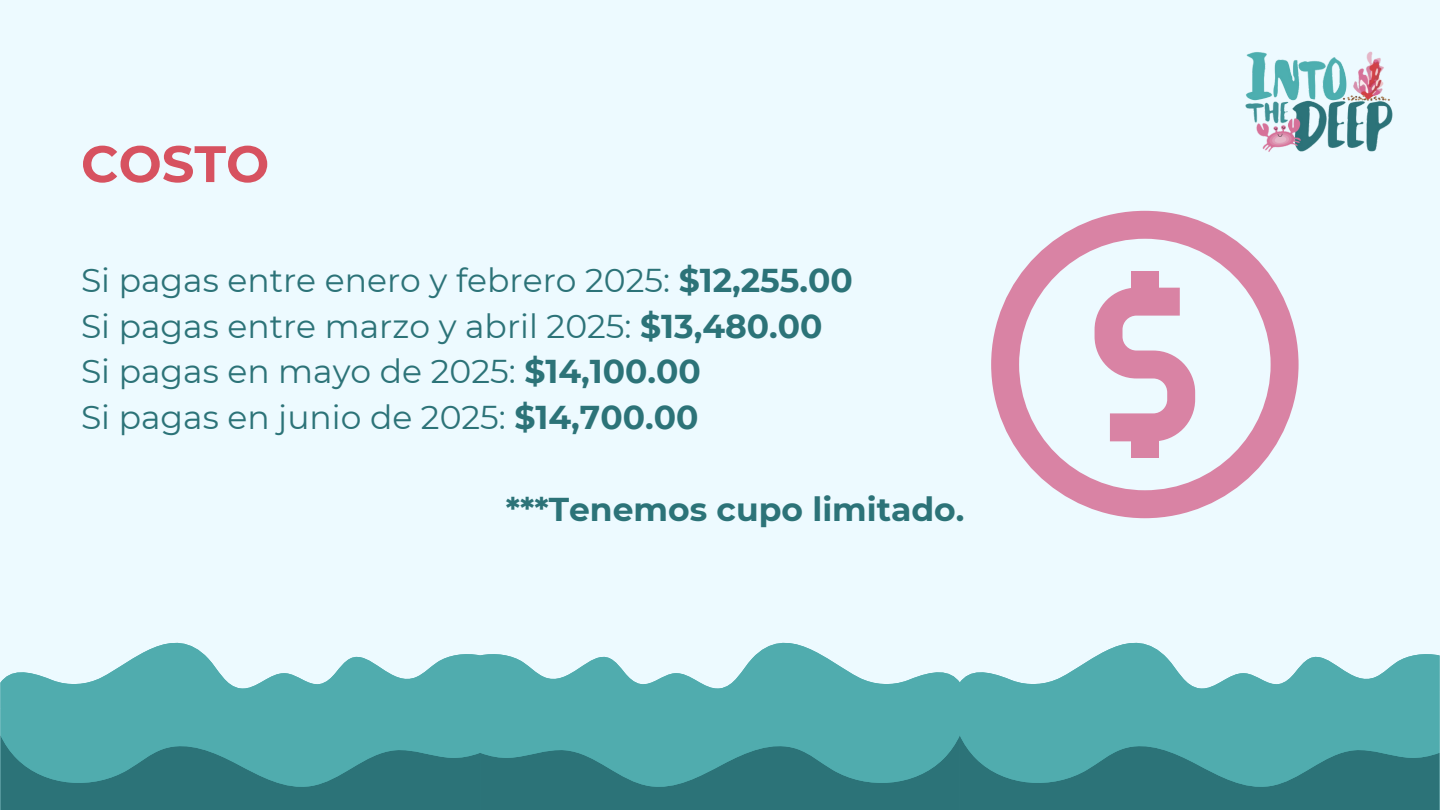
<style>
.page{position:relative;width:1440px;height:810px;background:#edfaff}
.page>*{position:absolute;margin:0;border:0;box-sizing:border-box;transform-origin:0 0}
.t1{font:700 51.2px "Montserrat";color:#d75260}
.t2{font:33px "Montserrat";color:#2c7378}
.t3{font:700 33px "Montserrat";color:#2c7378}
.s1{font-weight:700}
</style>
<div class="page">
<svg style="left:6px;top:642px;width:474px;height:35px"></svg>
<div style="left:0;top:677px;width:480px;height:58px;background:#50acae"></div>
<svg style="left:965px;top:642px;width:475px;height:35px"></svg>
<div style="left:960px;top:677px;width:480px;height:58px;background:#50acae"></div>
<svg style="left:480px;top:642px;width:475px;height:35px"></svg>
<svg style="left:0;top:735px;width:1440px;height:75px;background:#39878b"></svg>
<svg style="left:480px;top:677px;width:480px;height:113px;background:#4aa0a3"></svg>
<img style="left:1245px;top:51px;width:148px;height:101px">
<svg style="left:991px;top:211px;width:308px;height:307px"></svg>
<svg style="left:1095px;top:288px;width:100px;height:153px"></svg>
<div style="left:1131px;top:271px;width:28px;height:31px;background:#d983a4"></div>
<div style="left:1131px;top:427px;width:28px;height:31px;background:#d983a4"></div>
<h1 class="t1" style="left:81px;top:133px;width:190px">COSTO</h1>
<p class="t2" style="left:81px;top:260px;width:773px">Si pagas entre enero y febrero 2025: <span class="s1">$12,255.00</span></p>
<p class="t2" style="left:81px;top:306px;width:743px">Si pagas entre marzo y abril 2025: <span class="s1">$13,480.00</span></p>
<p class="t2" style="left:81px;top:351px;width:621px">Si pagas en mayo de 2025: <span class="s1">$14,100.00</span></p>
<p class="t2" style="left:81px;top:397px;width:619px">Si pagas en junio de 2025: <span class="s1">$14,700.00</span></p>
<p class="t3" style="left:506px;top:489px;width:460px">***Tenemos cupo limitado.</p>
</div>
